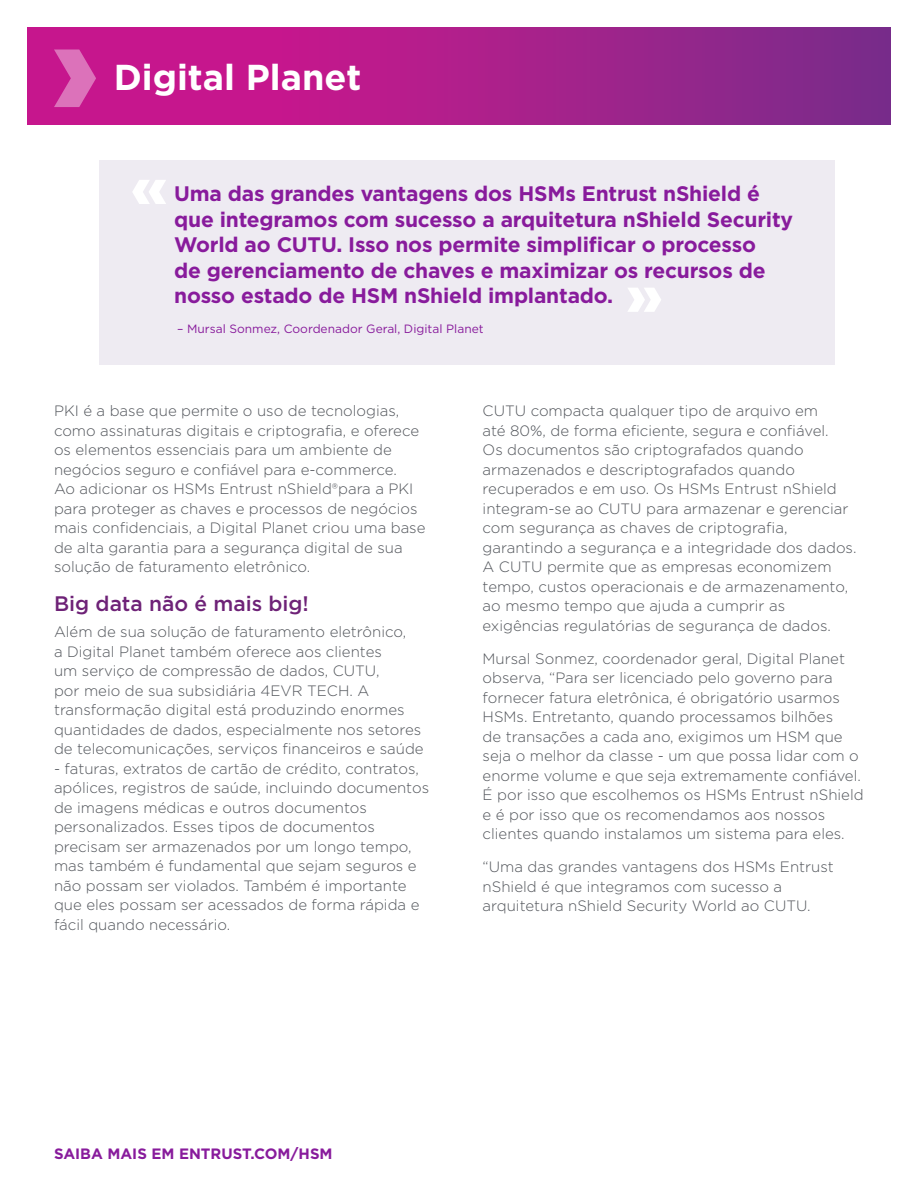
<style>
.page{position:relative;width:918px;height:1188px;background:#fff}
.page>*{position:absolute;margin:0;border:0;box-sizing:border-box;transform-origin:0 0}
.Company_Name{font:700 36px "Gotham";color:#fff}
.t1{font:700 21px/25.5px "Gotham";letter-spacing:-.01em;color:#881b9c}
.Header_2{font:500 21px "Gotham";color:#6e2277}
.Body_copy{font:300 15px/19.5px "Gotham";color:#52555b}
.CTA_URL_front{font:700 15px "Gotham";color:#881b9c}
.Quote_description{font:12px "Gotham";color:#881b9c}
</style>
<div class="page">
<svg style="left:27px;top:27px;width:864px;height:98px;background:#aa1f8b"></svg>
<svg style="left:54px;top:50px;width:42px;height:57px;background:#d34da8"></svg>
<div style="left:99px;top:160px;width:736px;height:205px;background:#eeebf2"></div>
<svg style="left:628px;top:288px;width:33px;height:24px"></svg>
<svg style="left:132px;top:180px;width:34px;height:24px"></svg>
<p class="Company_Name" style="left:114px;top:54px;width:249px">Digital Planet</p>
<p class="t1" style="left:174px;top:181px;width:620px">Uma das grandes vantagens dos HSMs Entrust nShield é que integramos com sucesso a arquitetura nShield Security World ao CUTU. Isso nos permite simplificar o processo<br>de gerenciamento de chaves e maximizar os recursos de nosso estado de HSM nShield implantado.</p>
<p class="Quote_description" style="left:177px;top:322px;width:308px">– Mursal Sonmez, Coordenador Geral, Digital Planet</p>
<p class="Body_copy" style="left:54px;top:401px;width:373px">PKI é a base que permite o uso de tecnologias, como assinaturas digitais e criptografia, e oferece os elementos essenciais para um ambiente de negócios seguro e confiável para e-commerce.<br>Ao adicionar os HSMs Entrust nShield®para a PKI para proteger as chaves e processos de negócios mais confidenciais, a Digital Planet criou uma base de alta garantia para a segurança digital de sua solução de faturamento eletrônico.</p>
<p class="Header_2" style="left:54px;top:590px;width:256px">Big data não é mais big!</p>
<p class="Body_copy" style="left:54px;top:622px;width:371px">Além de sua solução de faturamento eletrônico,<br>a Digital Planet também oferece aos clientes<br>um serviço de compressão de dados, CUTU,<br>por meio de sua subsidiária 4EVR TECH. A transformação digital está produzindo enormes quantidades de dados, especialmente nos setores de telecomunicações, serviços financeiros e saúde</p>
<p class="Body_copy" style="left:54px;top:758px;width:377px">- faturas, extratos de cartão de crédito, contratos, apólices, registros de saúde, incluindo documentos de imagens médicas e outros documentos personalizados. Esses tipos de documentos precisam ser armazenados por um longo tempo, mas também é fundamental que sejam seguros e não possam ser violados. Também é importante que eles possam ser acessados de forma rápida e fácil quando necessário.</p>
<p class="Body_copy" style="left:483px;top:401px;width:375px">CUTU compacta qualquer tipo de arquivo em<br>até 80%, de forma eficiente, segura e confiável.<br>Os documentos são criptografados quando armazenados e descriptografados quando recuperados e em uso. Os HSMs Entrust nShield integram-se ao CUTU para armazenar e gerenciar com segurança as chaves de criptografia, garantindo a segurança e a integridade dos dados.<br>A CUTU permite que as empresas economizem tempo, custos operacionais e de armazenamento, ao mesmo tempo que ajuda a cumprir as exigências regulatórias de segurança de dados.</p>
<p class="Body_copy" style="left:483px;top:648px;width:383px">Mursal Sonmez, coordenador geral, Digital Planet observa, “Para ser licenciado pelo governo para fornecer fatura eletrônica, é obrigatório usarmos HSMs. Entretanto, quando processamos bilhões<br>de transações a cada ano, exigimos um HSM que seja o melhor da classe - um que possa lidar com o enorme volume e que seja extremamente confiável.<br>É por isso que escolhemos os HSMs Entrust nShield e é por isso que os recomendamos aos nossos clientes quando instalamos um sistema para eles.</p>
<p class="Body_copy" style="left:483px;top:857px;width:353px">“Uma das grandes vantagens dos HSMs Entrust nShield é que integramos com sucesso a arquitetura nShield Security World ao CUTU.</p>
<p class="CTA_URL_front" style="left:54px;top:1144px;width:280px">SAIBA MAIS EM ENTRUST.COM/HSM</p>
</div>
